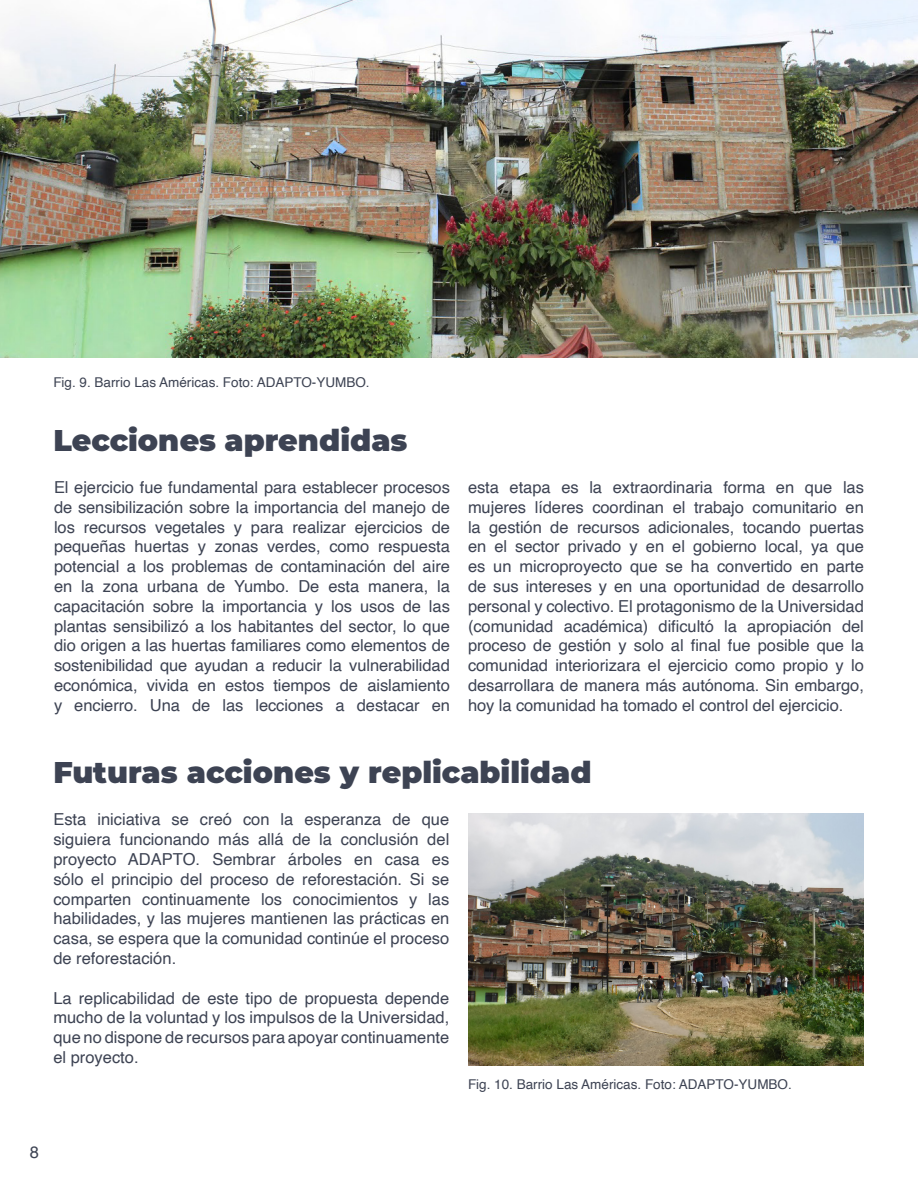
<style>
.page{position:relative;width:918px;height:1188px;background:#fff}
.page>*{position:absolute;margin:0;border:0;box-sizing:border-box;transform-origin:0 0}
.t1{font:900 30px "Montserrat";color:#3d4353}
.t2{font:16.5px/19.8px "Helvetica";color:#3d4353;text-align:justify}
.t3{font:13.5px "Helvetica";color:#3d4353}
</style>
<div class="page">
<img style="left:0;top:0;width:918px;height:358px">
<img style="left:468px;top:813px;width:396px;height:253px">
<p class="t3" style="left:53px;top:372px;width:318px">Fig. 9. Barrio Las Américas. Foto: ADAPTO-YUMBO.</p>
<h1 class="t1" style="left:53px;top:418px;width:356px">Lecciones aprendidas</h1>
<p class="t2" style="left:54px;top:478px;width:397px">El ejercicio fue fundamental para establecer procesos de sensibilización sobre la importancia del manejo de los recursos vegetales y para realizar ejercicios de pequeñas huertas y zonas verdes, como respuesta potencial a los problemas de contaminación del aire en la zona urbana de Yumbo. De esta manera, la capacitación sobre la importancia y los usos de las plantas sensibilizó a los habitantes del sector, lo que dio origen a las huertas familiares como elementos de sostenibilidad que ayudan a reducir la vulnerabilidad económica, vivida en estos tiempos de aislamiento y encierro. Una de las lecciones a destacar en</p>
<p class="t2" style="left:468px;top:478px;width:397px">esta etapa es la extraordinaria forma en que las mujeres líderes coordinan el trabajo comunitario en la gestión de recursos adicionales, tocando puertas en el sector privado y en el gobierno local, ya que es un microproyecto que se ha convertido en parte de sus intereses y en una oportunidad de desarrollo personal y colectivo. El protagonismo de la Universidad (comunidad académica) dificultó la apropiación del proceso de gestión y solo al final fue posible que la comunidad interiorizara el ejercicio como propio y lo desarrollara de manera más autónoma. Sin embargo, hoy la comunidad ha tomado el control del ejercicio.</p>
<h1 class="t1" style="left:53px;top:750px;width:540px">Futuras acciones y replicabilidad</h1>
<p class="t2" style="left:53px;top:810px;width:397px">Esta iniciativa se creó con la esperanza de que siguiera funcionando más allá de la conclusión del proyecto ADAPTO. Sembrar árboles en casa es sólo el principio del proceso de reforestación. Si se comparten continuamente los conocimientos y las habilidades, y las mujeres mantienen las prácticas en casa, se espera que la comunidad continúe el proceso de reforestación.</p>
<p class="t2" style="left:53px;top:988px;width:398px">La replicabilidad de este tipo de propuesta depende mucho de la voluntad y los impulsos de la Universidad, que no dispone de recursos para apoyar continuamente el proyecto.</p>
<p class="t3" style="left:468px;top:1074px;width:325px">Fig. 10. Barrio Las Américas. Foto: ADAPTO-YUMBO.</p>
<p class="t2" style="left:30px;top:1143px;width:11px">8</p>
</div>
